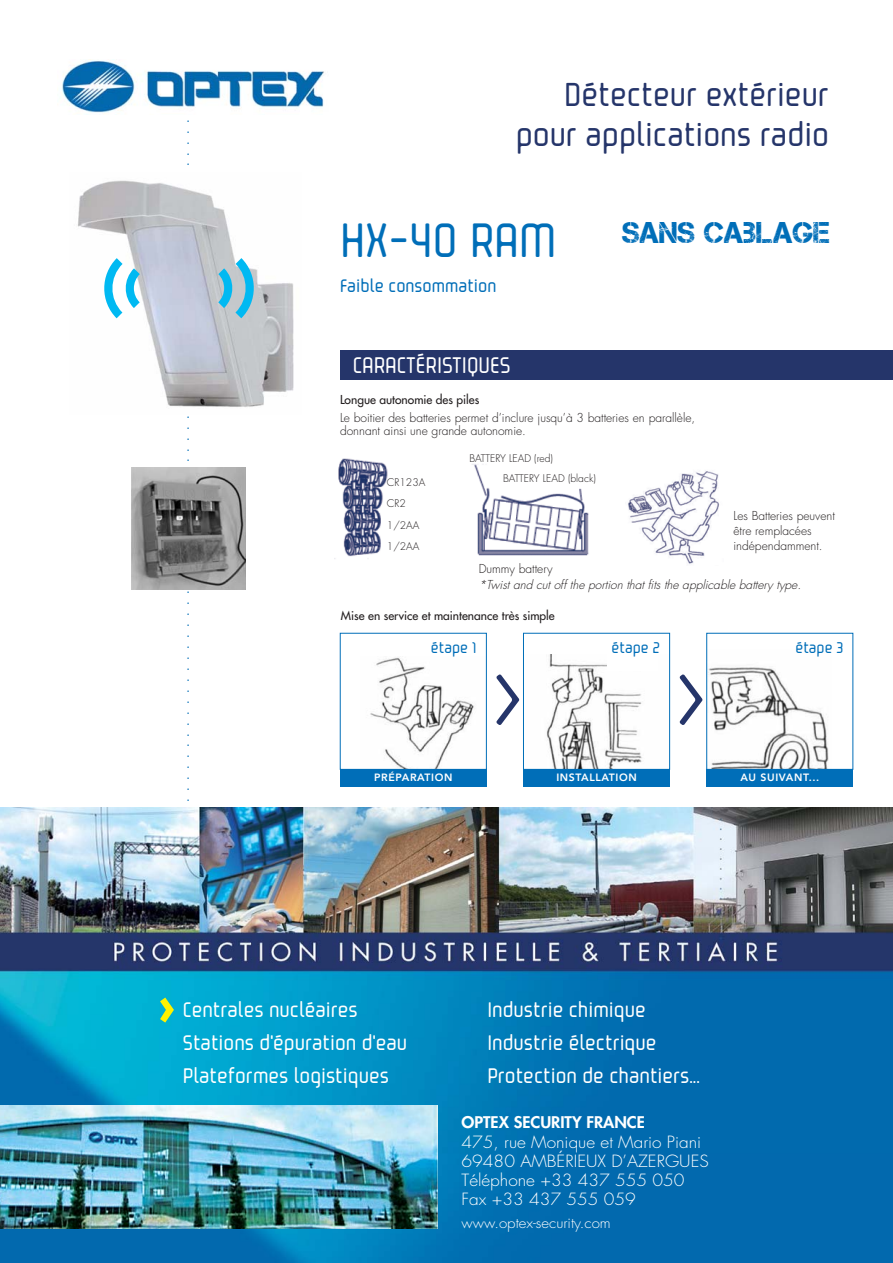
<style>
.page{position:relative;width:893px;height:1263px;background:#fff}
.page>*{position:absolute;margin:0;border:0;box-sizing:border-box;transform-origin:0 0}
.t1{font:71.1px "Propane";color:#25356a}
.t2{font:800 54px "Futura";color:#fff200}
.t3{font:48px "Propane";color:#006eb8}
.t4{font:33px/39.6px "Propane";color:#25356a;text-align:right}
.t5{font:30px "Captureit";color:#006eb8}
.t6{font:22.5px "Propane";color:#fff}
.t7{font:21px/33px "Propane";color:#fff}
.t8{font:18px "Propane";color:#006eb8}
.t9{font:300 16.35px/19.2px "Futura";color:#fff;scale:1.05 1}
.t10{font:800 15.6px "Futura";color:#fff;scale:1.05 1}
.t11{font:15.45px "Propane";color:#006eb8}
.t12{font:300 14.25px "Futura";color:#fff;scale:1.05 1}
.t13{font:300 12px/15px "Futura";color:#231f20}
.t14{font:12px "Futura";color:#231f20}
.t15{font:italic 300 12px "Futura";color:#231f20}
.t16{font:800 10.5px "Avenir";letter-spacing:.06em;color:#fff}
.t17{font:300 10.35px/21.5px "Futura";color:#231f20}
</style>
<div class="page">
<img style="left:370px;top:657px;width:104px;height:111px">
<div style="left:340px;top:633px;width:147px;height:137px;border:1px solid #006eb8"></div>
<div style="left:340px;top:770px;width:147px;height:17px;background:#006eb8"></div>
<img style="left:546px;top:654px;width:96px;height:114px">
<div style="left:523px;top:633px;width:147px;height:137px;border:1px solid #006eb8"></div>
<div style="left:523px;top:770px;width:147px;height:17px;background:#006eb8"></div>
<img style="left:708px;top:667px;width:121px;height:101px">
<div style="left:706px;top:633px;width:147px;height:137px;border:1px solid #006eb8"></div>
<img style="left:628px;top:470px;width:91px;height:94px">
<div style="left:706px;top:770px;width:147px;height:17px;background:#006eb8"></div>
<div style="left:607px;top:642px;width:51px;height:29px;background:#fff"></div>
<img style="left:62px;top:60px;width:262px;height:54px">
<img style="left:78px;top:180px;width:216px;height:227px">
<img style="left:0;top:808px;width:892px;height:455px">
<img style="left:0;top:1106px;width:437px;height:122px">
<div style="left:340px;top:350px;width:552px;height:30px;background:#25356a"></div>
<img style="left:334px;top:458px;width:54px;height:101px">
<img style="left:472px;top:464px;width:117px;height:92px">
<img style="left:132px;top:468px;width:113px;height:121px">
<svg style="left:104px;top:258px;width:36px;height:60px"></svg>
<svg style="left:218px;top:258px;width:36px;height:60px;background:#7ec4db"></svg>
<h3 class="t4" style="left:516px;top:78px;width:315px">Détecteur extérieur pour applications radio</h3>
<h3 class="t3" style="left:340px;top:221px;width:218px">HX-40 RAM</h3>
<h3 class="t8" style="left:340px;top:279px;width:158px">Faible consommation</h3>
<h3 class="t6" style="left:353px;top:356px;width:159px">CARACTÉRISTIQUES</h3>
<h3 class="t5" style="left:622px;top:215px;width:209px">SANS CABLAGE</h3>
<p class="t14" style="left:340px;top:394px;width:141px">Longue autonomie des piles</p>
<p class="t13" style="left:340px;top:412px;width:357px;line-height:13.5px">Le boitier des batteries permet d’inclure jusqu’à 3 batteries en parallèle, donnant ainsi une grande autonomie.</p>
<p class="t17" style="left:387px;top:472px;width:40px">CR123A<br>CR2<br>1/2AA<br>1/2AA</p>
<p class="t17" style="left:503px;top:450px;width:94px;line-height:19.6px;text-indent:-34px">BATTERY LEAD (red)<br>BATTERY LEAD (black)</p>
<p class="t13" style="left:733px;top:509px;width:103px">Les Batteries peuvent être remplacées indépendamment.</p>
<p class="t13" style="left:479px;top:563px;width:75px">Dummy battery</p>
<p class="t15" style="left:479px;top:579px;width:327px">*Twist and cut off the portion that fits the applicable battery type.</p>
<p class="t14" style="left:341px;top:609px;width:215px">Mise en service et maintenance très simple</p>
<p class="t11" style="left:431px;top:641px;width:48px">étape 1</p>
<h1 class="t1" style="left:494px;top:671px;width:29px">&gt;</h1>
<p class="t11" style="left:611px;top:641px;width:50px">étape 2</p>
<p class="t11" style="left:795px;top:641px;width:50px">étape 3</p>
<h1 class="t1" style="left:677px;top:671px;width:29px">&gt;</h1>
<p class="t16" style="left:374px;top:773px;width:80px">PRÉPARATION</p>
<p class="t16" style="left:556px;top:773px;width:82px">INSTALLATION</p>
<p class="t16" style="left:740px;top:773px;width:80px">AU SUIVANT...</p>
<h2 class="t2" style="left:157px;top:981px;width:21px">›</h2>
<h3 class="t7" style="left:183px;top:995px;width:226px">Centrales nucléaires<br>Stations d'épuration d'eau<br>Plateformes logistiques</h3>
<h3 class="t7" style="left:487px;top:995px;width:214px">Industrie chimique<br>Industrie électrique<br>Protection de chantiers...</h3>
<h3 class="t10" style="left:461px;top:1115px;width:176px">OPTEX SECURITY FRANCE</h3>
<h3 class="t9" style="left:461px;top:1134px;width:237px">475, rue Monique et Mario Piani<br>69480 AMBÉRIEUX D’AZERGUES<br>Téléphone +33 437 555 050<br>Fax +33 437 555 059</h3>
<p class="t12" style="left:461px;top:1216px;width:144px">www.optex-security.com</p>
</div>
